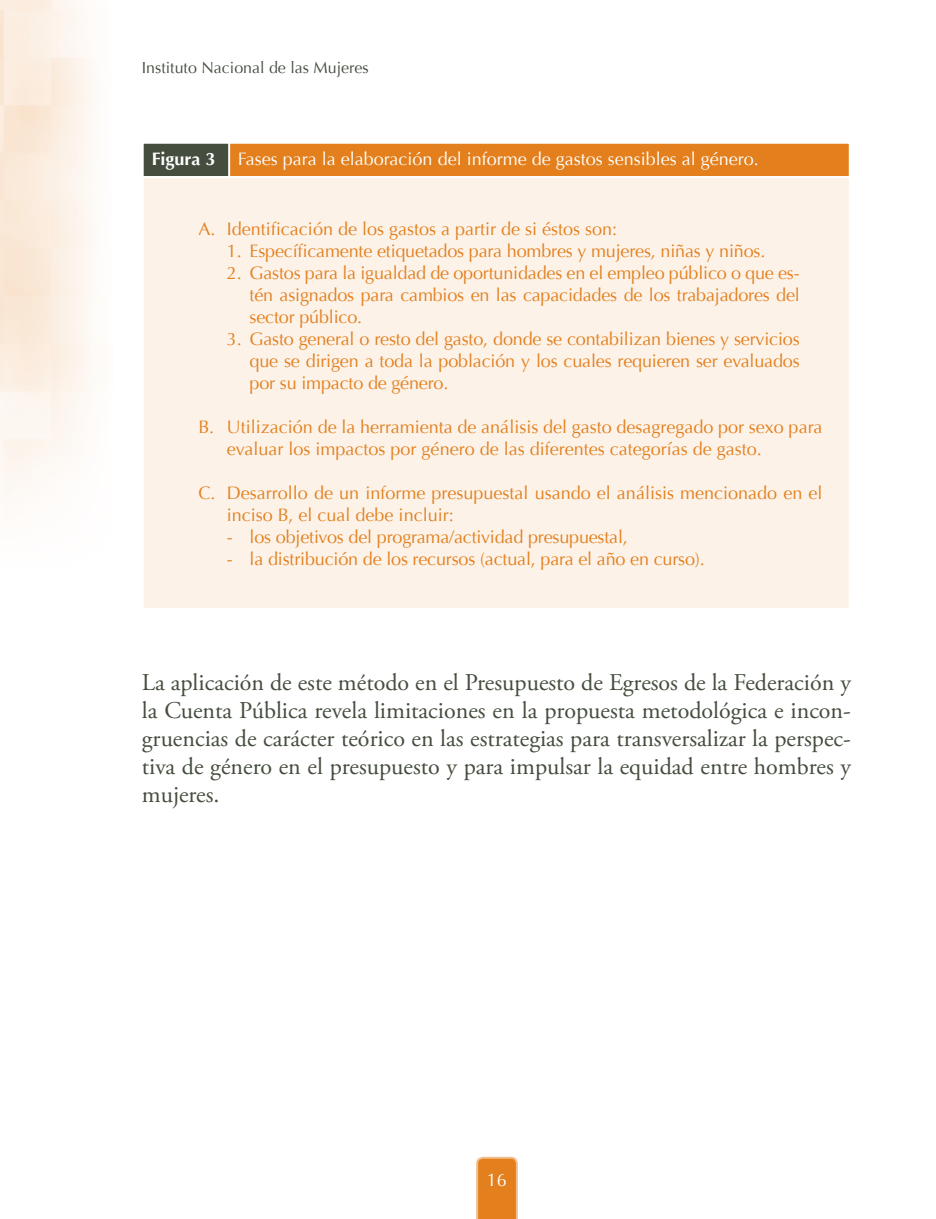
<style>
.page{position:relative;width:936px;height:1219px;background:#fff}
.page>*{position:absolute;margin:0;border:0;box-sizing:border-box;transform-origin:0 0}
.t1{font:24px/28px "Adobe Garamond Pro";color:#444d3e;text-align:justify}
.t2{font:18px/22px "Optima";letter-spacing:-.01em;color:#e37f1c;text-align:justify}
.t3{font:18px "Optima";color:#fff}
.t4{font:700 18px "Optima";color:#fff}
.t5{font:16px "Optima";color:#444d3e}
</style>
<div class="page">
<svg style="left:476px;top:1157px;width:42px;height:62px;background:#e4882c"></svg>
<div style="left:143px;top:143px;width:706px;height:466px;background:#fcf2e8"></div>
<div style="left:143px;top:143px;width:706px;height:34px;background:#e37f1c"></div>
<div style="left:142px;top:142px;width:708px;height:36px;border:2px solid #fff"></div>
<div style="left:143px;top:143px;width:86px;height:34px;background:#444d3e"></div>
<div style="left:142px;top:142px;width:88px;height:36px;border:2px solid #fff"></div>
<p class="t5" style="left:142px;top:59px;width:228px">Instituto Nacional de las Mujeres</p>
<p class="t4" style="left:152px;top:149px;width:65px">Figura 3</p>
<p class="t3" style="left:238px;top:149px;width:522px">Fases para la elaboración del informe de gastos sensibles al género.</p>
<p class="t2" style="left:198px;top:218px;width:420px">A. Identificación de los gastos a partir de si éstos son:</p>
<p class="t2" style="left:227px;top:240px;width:540px">1. Específicamente etiquetados para hombres y mujeres, niñas y niños.</p>
<p class="t2" style="left:249px;top:262px;width:551px;text-indent:-23px">2. Gastos para la igualdad de oportunidades en el empleo público o que es&shy;tén asignados para cambios en las capacidades de los trabajadores del sector público.</p>
<p class="t2" style="left:249px;top:328px;width:551px;text-indent:-23px">3. Gasto general o resto del gasto, donde se contabilizan bienes y servicios que se dirigen a toda la población y los cuales requieren ser evaluados por su impacto de género.</p>
<p class="t2" style="left:227px;top:416px;width:597px;text-indent:-28px">B. Utilización de la herramienta de análisis del gasto desagregado por sexo para evaluar los impactos por género de las diferentes categorías de gasto.</p>
<p class="t2" style="left:227px;top:482px;width:597px;text-indent:-28px">C. Desarrollo de un informe presupuestal usando el análisis mencionado en el inciso B, el cual debe incluir:</p>
<p class="t2" style="left:227px;top:526px;width:402px">- los objetivos del programa/actividad presupuestal,</p>
<p class="t2" style="left:227px;top:548px;width:479px">- la distribución de los recursos (actual, para el año en curso).</p>
<p class="t1" style="left:142px;top:669px;width:710px">La aplicación de este método en el Presupuesto de Egresos de la Federación y la Cuenta Pública revela limitaciones en la propuesta metodológica e incon&shy;gruencias de carácter teórico en las estrategias para transversalizar la perspec&shy;tiva de género en el presupuesto y para impulsar la equidad entre hombres y mujeres.</p>
<p class="t3" style="left:487px;top:1169px;width:22px">16</p>
</div>
